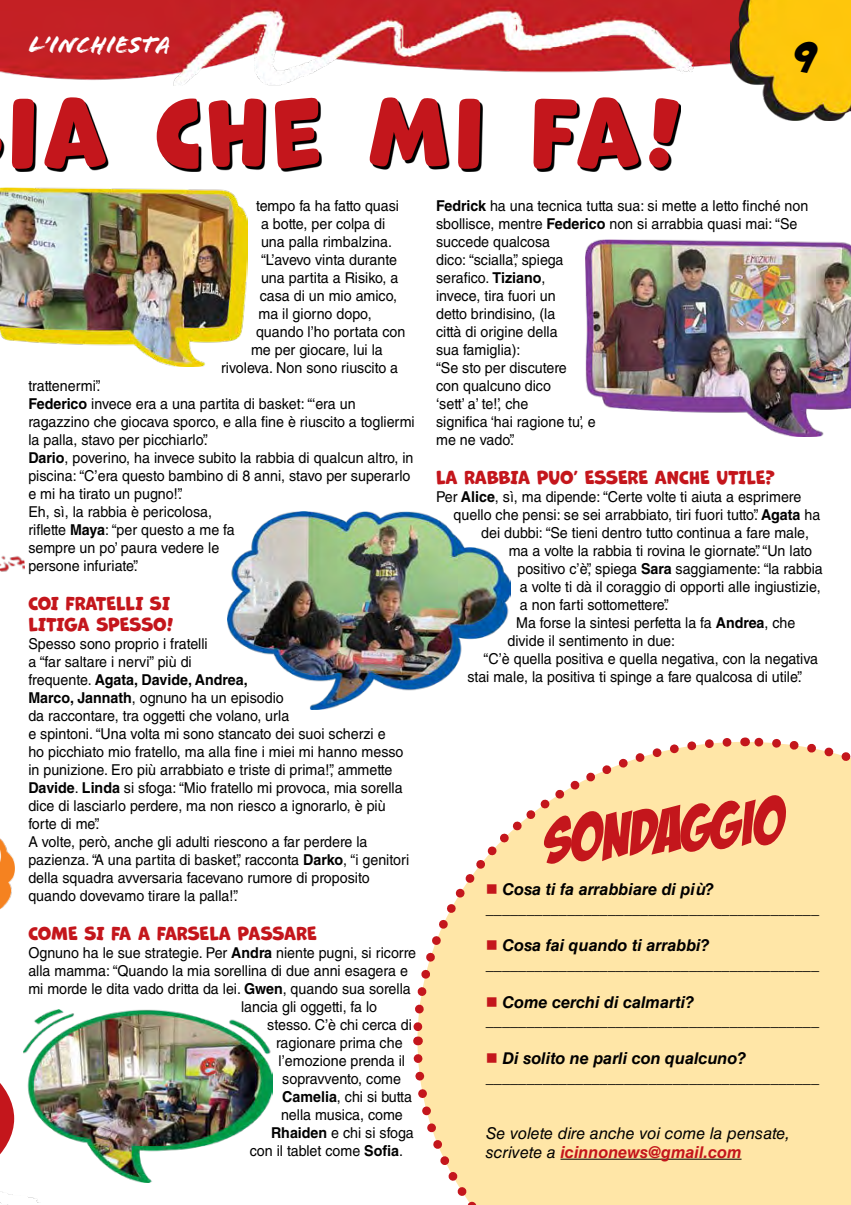
<style>
.page{position:relative;width:851px;height:1205px;background:#fff}
.page>*{position:absolute;margin:0;border:0;box-sizing:border-box;transform-origin:0 0}
.t1{font:90px "Marvin Round";letter-spacing:.06em;color:#c4161c}
.t2{font:62.5px "Bada Boom BB";color:#c4161c}
.t3{font:42.5px "Bada Boom BB";color:#000}
.t4{font:25px "Flood Std";color:#fff}
.t5{font:17.5px/21px "Marvin Round";color:#c4161c;scale:.95 1}
.t6{font:italic 700 16.25px/18.8px "Helvetica LT Std";color:#000}
.t7{font:italic 16.25px/18.8px "Helvetica LT Std";color:#000}
.t8{font:15px/18px "Helvetica LT Std";color:#000;scale:.95 1}
.s1{font-weight:700}
.s2{color:#c4161c}
.s3{font-weight:700;color:#c4161c}
</style>
<div class="page">
<img style="left:0;top:0;width:730px;height:85px">
<img style="left:730px;top:0;width:120px;height:120px">
<svg style="left:0;top:100px;width:681px;height:71px"></svg>
<img style="left:0;top:188px;width:247px;height:178px">
<img style="left:24px;top:1009px;width:248px;height:174px">
<img style="left:227px;top:511px;width:283px;height:198px">
<img style="left:585px;top:239px;width:265px;height:197px">
<img style="left:0;top:838px;width:14px;height:72px">
<svg style="left:0;top:1083px;width:14px;height:72px"></svg>
<div style="left:417px;top:742px;width:327px;height:307px;background:#ffe6a7"></div>
<svg style="left:413px;top:738px;width:323px;height:303px"></svg>
<svg style="left:413px;top:1049px;width:331px;height:156px;background:#fee4aa"></svg>
<div style="left:744px;top:737px;width:107px;height:468px;background:#ffe6a7"></div>
<hr style="left:560px;top:1159px;width:181px;height:1px;background:#000">
<img style="left:0;top:1160px;width:41px;height:45px">
<img style="left:0;top:555px;width:25px;height:17px">
<h3 class="t4" style="left:28px;top:30px;width:143px">L’INCHIESTA</h3>
<h3 class="t3" style="left:794px;top:35px;width:23px">9</h3>
<h1 class="t1" style="left:8px;top:82px;width:675px">IA CHE MI FA!</h1>
<p class="t8" style="left:256px;top:197px;width:152px">tempo fa ha fatto quasi</p>
<p class="t8" style="left:261px;top:215px;width:132px">a botte, per colpa di</p>
<p class="t8" style="left:261px;top:233px;width:139px">una palla rimbalzina.</p>
<p class="t8" style="left:261px;top:251px;width:145px">“L’avevo vinta durante</p>
<p class="t8" style="left:261px;top:269px;width:146px">una partita a Risiko, a</p>
<p class="t8" style="left:260px;top:287px;width:146px">casa di un mio amico,</p>
<p class="t8" style="left:258px;top:305px;width:120px">ma il giorno dopo,</p>
<p class="t8" style="left:256px;top:323px;width:159px">quando l’ho portata con</p>
<p class="t8" style="left:251px;top:341px;width:140px">me per giocare, lui la</p>
<p class="t8" style="left:221px;top:359px;width:188px">rivoleva. Non sono riuscito a</p>
<p class="t8" style="left:28px;top:377px;width:408px">trattenermi”.<br><span class="s1">Federico</span> invece era a una partita di basket: “‘era un ragazzino che giocava sporco, e alla fine è riuscito a togliermi la palla, stavo per picchiarlo”.<br><span class="s1">Dario</span>, poverino, ha invece subito la rabbia di qualcun altro, in piscina: “C’era questo bambino di 8 anni, stavo per superarlo e mi ha tirato un pugno!”.<br>Eh, sì, la rabbia è pericolosa,<br>riflette <span class="s1">Maya</span>: “per questo a me fa<br>sempre un po’ paura vedere le<br>persone infuriate”.</p>
<p class="t5" style="left:28px;top:593px;width:154px">COI FRATELLI SI<br>LITIGA SPESSO!</p>
<p class="t8" style="left:28px;top:635px;width:402px">Spesso sono proprio i fratelli<br>a “far saltare i nervi” più di<br>frequente. <span class="s1">Agata, Davide, Andrea,<br>Marco, Jannath</span>, ognuno ha un episodio<br>da raccontare, tra oggetti che volano, urla<br>e spintoni. “Una volta mi sono stancato dei suoi scherzi e<br>ho picchiato mio fratello, ma alla fine i miei mi hanno messo in punizione. Ero più arrabbiato e triste di prima!”, ammette <span class="s1">Davide</span>. <span class="s1">Linda</span> si sfoga: “Mio fratello mi provoca, mia sorella dice di lasciarlo perdere, ma non riesco a ignorarlo, è più forte di me”.<br>A volte, però, anche gli adulti riescono a far perdere la pazienza. “A una partita di basket”, racconta <span class="s1">Darko</span>, “i genitori della squadra avversaria facevano rumore di proposito quando dovevamo tirare la palla!”.</p>
<p class="t5" style="left:28px;top:923px;width:305px">COME SI FA A FARSELA PASSARE</p>
<p class="t8" style="left:28px;top:944px;width:409px">Ognuno ha le sue strategie. Per <span class="s1">Andra</span> niente pugni, si ricorre</p>
<p class="t8" style="left:28px;top:962px;width:401px">alla mamma: “Quando la mia sorellina di due anni esagera e</p>
<p class="t8" style="left:28px;top:980px;width:404px">mi morde le dita vado dritta da lei. <span class="s1">Gwen</span>, quando sua sorella</p>
<p class="t8" style="left:241px;top:998px;width:145px">lancia gli oggetti, fa lo</p>
<p class="t8" style="left:267px;top:1016px;width:154px">stesso. C’è chi cerca di</p>
<p class="t8" style="left:276px;top:1034px;width:135px">ragionare prima che</p>
<p class="t8" style="left:278px;top:1052px;width:135px">l’emozione prenda il</p>
<p class="t8" style="left:282px;top:1070px;width:126px">sopravvento, come</p>
<p class="t8" style="left:282px;top:1088px;width:138px"><span class="s1">Camelia</span>, chi si butta</p>
<p class="t8" style="left:281px;top:1106px;width:130px">nella musica, come</p>
<p class="t8" style="left:271px;top:1124px;width:152px"><span class="s1">Rhaiden</span> e chi si sfoga</p>
<p class="t8" style="left:250px;top:1142px;width:163px">con il tablet come <span class="s1">Sofia</span>.</p>
<p class="t8" style="left:436px;top:197px;width:393px"><span class="s1">Fedrick</span> ha una tecnica tutta sua: si mette a letto finché non sbollisce, mentre <span class="s1">Federico</span> non si arrabbia quasi mai: “Se succede qualcosa<br>dico: “scialla”, spiega<br>serafico. <span class="s1">Tiziano</span>,<br>invece, tira fuori un<br>detto brindisino, (la<br>città di origine della<br>sua famiglia):<br>“Se sto per discutere<br>con qualcuno dico<br>‘sett’ a’ te!’, che<br>significa ‘hai ragione tu’, e<br>me ne vado”.</p>
<p class="t5" style="left:436px;top:467px;width:358px">LA RABBIA PUO’ ESSERE ANCHE UTILE?</p>
<p class="t8" style="left:436px;top:488px;width:386px">Per <span class="s1">Alice</span>, sì, ma dipende: “Certe volte ti aiuta a esprimere</p>
<p class="t8" style="left:453px;top:506px;width:387px">quello che pensi: se sei arrabbiato, tiri fuori tutto”. <span class="s1">Agata</span> ha</p>
<p class="t8" style="left:481px;top:524px;width:346px">dei dubbi: “Se tieni dentro tutto continua a fare male,</p>
<p class="t8" style="left:508px;top:542px;width:321px">ma a volte la rabbia ti rovina le giornate”. “Un lato</p>
<p class="t8" style="left:517px;top:560px;width:323px">positivo c’è”, spiega <span class="s1">Sara</span> saggiamente: “la rabbia</p>
<p class="t8" style="left:520px;top:578px;width:318px">a volte ti dà il coraggio di opporti alle ingiustizie,</p>
<p class="t8" style="left:520px;top:596px;width:158px">a non farti sottomettere”.</p>
<p class="t8" style="left:516px;top:614px;width:295px">Ma forse la sintesi perfetta la fa <span class="s1">Andrea</span>, che</p>
<p class="t8" style="left:507px;top:632px;width:178px">divide il sentimento in due:</p>
<p class="t8" style="left:483px;top:650px;width:353px">“C’è quella positiva e quella negativa, con la negativa</p>
<p class="t8" style="left:467px;top:668px;width:354px">stai male, la positiva ti spinge a fare qualcosa di utile”.</p>
<h2 class="t2" style="left:542px;top:808px;width:242px;rotate:-5deg">Sondaggio</h2>
<p class="t6" style="left:485px;top:879px;width:335px"><span class="s2">■</span> Cosa ti fa arrabbiare di più? _________________________________________</p>
<p class="t6" style="left:485px;top:936px;width:335px"><span class="s2">■</span> Cosa fai quando ti arrabbi? _________________________________________</p>
<p class="t6" style="left:485px;top:992px;width:335px"><span class="s2">■</span> Come cerchi di calmarti? _________________________________________</p>
<p class="t6" style="left:485px;top:1048px;width:335px"><span class="s2">■</span> Di solito ne parli con qualcuno? _________________________________________</p>
<p class="t7" style="left:485px;top:1123px;width:306px">Se volete dire anche voi come la pensate, scrivete a <span class="s3">icinnonews@gmail.com</span></p>
</div>
